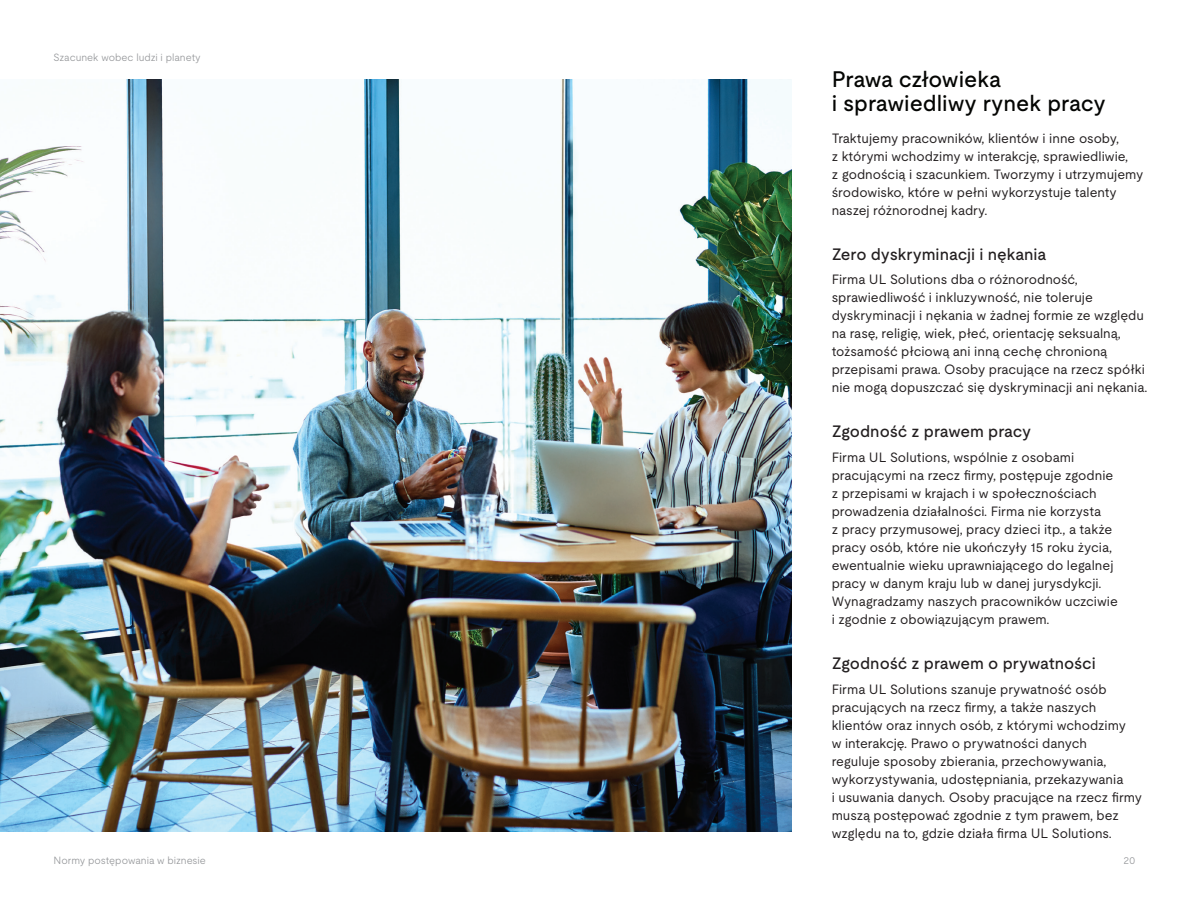
<style>
.page{position:relative;width:1188px;height:918px;background:#fff}
.page>*{position:absolute;margin:0;border:0;box-sizing:border-box;transform-origin:0 0}
.Subhead{font:500 22.5px/24px "UL Moderat";color:#040503}
.Tertiary_Subhead{font:500 16.5px "UL Moderat";color:#231f20}
.Body_Copy{font:13.5px/18px "UL Moderat";color:#231f20}
.Page_Number_Right{font:300 10.5px "UL Moderat";color:#939598}
</style>
<div class="page">
<img style="left:0;top:80px;width:792px;height:751px">
<p class="Page_Number_Right" style="left:54px;top:49px;width:149px">Szacunek wobec ludzi i planety</p>
<p class="Subhead" style="left:832px;top:67px;width:276px">Prawa człowieka<br>i sprawiedliwy rynek pracy</p>
<p class="Body_Copy" style="left:832px;top:128px;width:313px">Traktujemy pracowników, klientów i inne osoby,<br>z którymi wchodzimy w interakcję, sprawiedliwie,<br>z godnością i szacunkiem. Tworzymy i utrzymujemy środowisko, które w pełni wykorzystuje talenty naszej różnorodnej kadry.</p>
<p class="Tertiary_Subhead" style="left:832px;top:241px;width:216px">Zero dyskryminacji i nękania</p>
<p class="Body_Copy" style="left:832px;top:270px;width:317px">Firma UL Solutions dba o różnorodność, sprawiedliwość i inkluzywność, nie toleruje dyskryminacji i nękania w żadnej formie ze względu na rasę, religię, wiek, płeć, orientację seksualną, tożsamość płciową ani inną cechę chronioną przepisami prawa. Osoby pracujące na rzecz spółki nie mogą dopuszczać się dyskryminacji ani nękania.</p>
<p class="Tertiary_Subhead" style="left:832px;top:419px;width:201px">Zgodność z prawem pracy</p>
<p class="Body_Copy" style="left:832px;top:448px;width:288px">Firma UL Solutions, wspólnie z osobami pracującymi na rzecz firmy, postępuje zgodnie z przepisami w krajach i w społecznościach prowadzenia działalności. Firma nie korzysta<br>z pracy przymusowej, pracy dzieci itp., a także pracy osób, które nie ukończyły 15 roku życia, ewentualnie wieku uprawniającego do legalnej pracy w danym kraju lub w danej jurysdykcji.<br>Wynagradzamy naszych pracowników uczciwie i zgodnie z obowiązującym prawem.</p>
<p class="Tertiary_Subhead" style="left:832px;top:650px;width:266px">Zgodność z prawem o prywatności</p>
<p class="Body_Copy" style="left:832px;top:680px;width:312px">Firma UL Solutions szanuje prywatność osób pracujących na rzecz firmy, a także naszych klientów oraz innych osób, z którymi wchodzimy<br>w interakcję. Prawo o prywatności danych<br>reguluje sposoby zbierania, przechowywania, wykorzystywania, udostępniania, przekazywania<br>i usuwania danych. Osoby pracujące na rzecz firmy muszą postępować zgodnie z tym prawem, bez względu na to, gdzie działa firma UL Solutions.</p>
<p class="Page_Number_Right" style="left:54px;top:852px;width:154px">Normy postępowania w biznesie</p>
<p class="Page_Number_Right" style="left:1124px;top:852px;width:14px">20</p>
</div>
